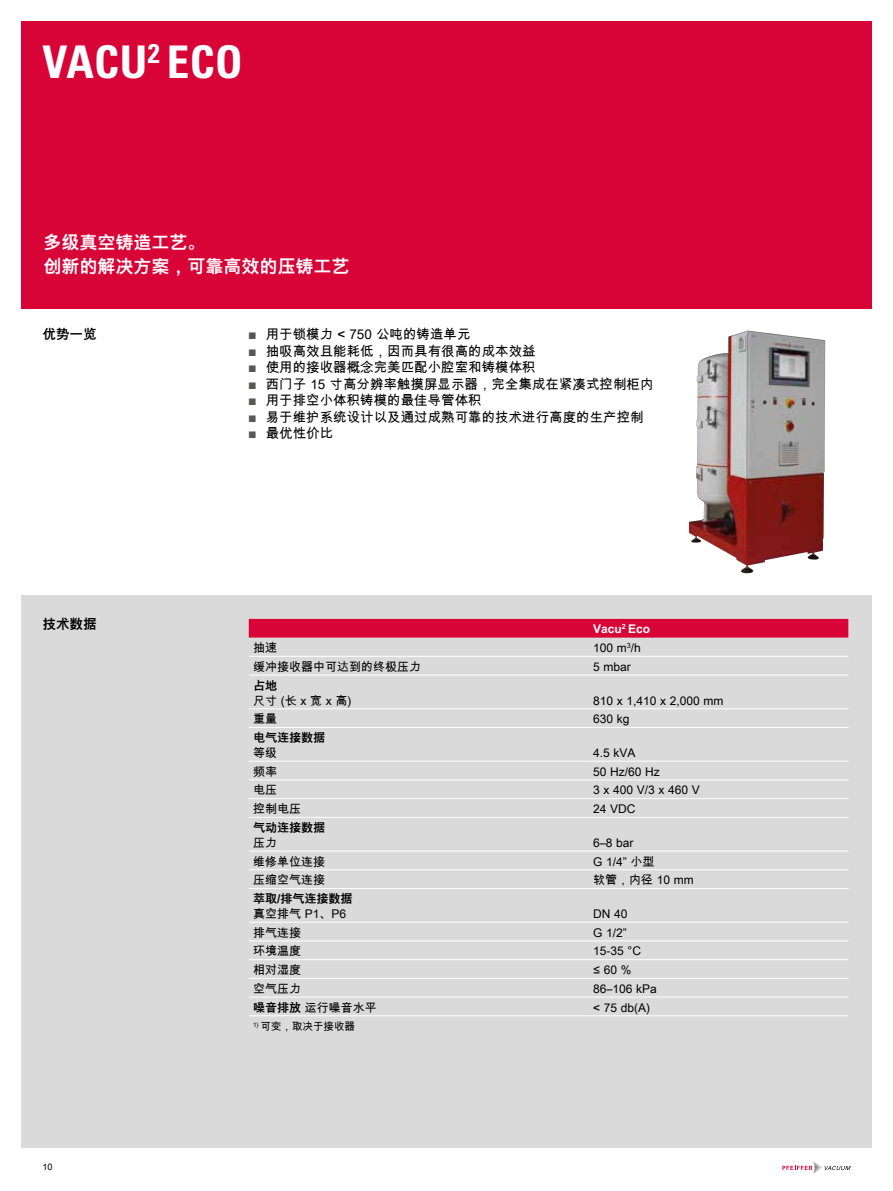
<style>
.page{position:relative;width:893px;height:1191px;background:#fff}
.page>*{position:absolute;margin:0;border:0;box-sizing:border-box;transform-origin:0 0}
.t1{font:700 condensed 45px "Univers";letter-spacing:.01em;color:#fff}
.t2{font:700 18px/24px "Arial Unicode MS";color:#fff}
.t3{font:13.5px "Arial Unicode MS";color:#000}
.t4{font:700 13.5px "Arial Unicode MS";color:#000}
.t5{font:12px "Arial Unicode MS";color:#000}
.t6{font:700 12px "Arial Unicode MS";color:#000}
.t7{font:700 12px "Arial Unicode MS";color:#fff}
.t8{font:10.5px "Arial Unicode MS";color:#000}
.t9{font:9px "Arial Unicode MS";color:#000}
.s1{color:#575756}
.s2{font-weight:700}
</style>
<div class="page">
<div style="left:21px;top:21px;width:851px;height:287px;background:#d80337"></div>
<img style="left:689px;top:331px;width:119px;height:242px">
<div style="left:21px;top:595px;width:851px;height:553px;background:#dadada"></div>
<svg style="left:782px;top:1161px;width:69px;height:12px"></svg>
<div style="left:249px;top:619px;width:599px;height:18px;background:#d80337"></div>
<hr style="left:249px;top:656px;width:340px;height:1px;background:#fff">
<hr style="left:589px;top:656px;width:259px;height:1px;background:#fff">
<hr style="left:249px;top:674px;width:340px;height:1px;background:#fff">
<hr style="left:589px;top:674px;width:259px;height:1px;background:#fff">
<hr style="left:589px;top:921px;width:259px;height:1px;background:#fff">
<hr style="left:589px;top:940px;width:259px;height:1px;background:#fff">
<hr style="left:589px;top:959px;width:259px;height:1px;background:#fff">
<hr style="left:589px;top:978px;width:259px;height:1px;background:#fff">
<hr style="left:589px;top:996px;width:259px;height:1px;background:#fff">
<hr style="left:589px;top:1015px;width:259px;height:1px;background:#fff">
<hr style="left:249px;top:708px;width:340px;height:1px;background:#fff">
<hr style="left:589px;top:708px;width:259px;height:1px;background:#fff">
<hr style="left:249px;top:940px;width:340px;height:1px;background:#fff">
<hr style="left:249px;top:959px;width:340px;height:1px;background:#fff">
<hr style="left:249px;top:978px;width:340px;height:1px;background:#fff">
<hr style="left:249px;top:996px;width:340px;height:1px;background:#fff">
<hr style="left:249px;top:1015px;width:340px;height:1px;background:#fff">
<hr style="left:249px;top:727px;width:340px;height:1px;background:#fff">
<hr style="left:589px;top:727px;width:259px;height:1px;background:#fff">
<hr style="left:249px;top:761px;width:340px;height:1px;background:#fff">
<hr style="left:589px;top:761px;width:259px;height:1px;background:#fff">
<hr style="left:249px;top:779px;width:340px;height:1px;background:#fff">
<hr style="left:589px;top:779px;width:259px;height:1px;background:#fff">
<hr style="left:249px;top:798px;width:340px;height:1px;background:#fff">
<hr style="left:589px;top:798px;width:259px;height:1px;background:#fff">
<hr style="left:249px;top:817px;width:340px;height:1px;background:#fff">
<hr style="left:589px;top:817px;width:259px;height:1px;background:#fff">
<hr style="left:249px;top:850px;width:340px;height:1px;background:#fff">
<hr style="left:589px;top:850px;width:259px;height:1px;background:#fff">
<hr style="left:249px;top:869px;width:340px;height:1px;background:#fff">
<hr style="left:589px;top:869px;width:259px;height:1px;background:#fff">
<hr style="left:249px;top:888px;width:340px;height:1px;background:#fff">
<hr style="left:589px;top:888px;width:259px;height:1px;background:#fff">
<hr style="left:249px;top:921px;width:340px;height:1px;background:#fff">
<h1 class="t1" style="left:43px;top:35px;width:202px">VACU<sup>2</sup> ECO</h1>
<h2 class="t2" style="left:43px;top:231px;width:308px">多级真空铸造工艺。<br>创新的解决方案，可靠高效的压铸工艺</h2>
<p class="t4" style="left:43px;top:325px;width:55px">优势一览</p>
<p class="t3" style="left:249px;top:325px;width:223px"><span class="s1">■</span> 用于锁模力 &lt; 750 公吨的铸造单元</p>
<p class="t3" style="left:249px;top:341px;width:289px"><span class="s1">■</span> 抽吸高效且能耗低，因而具有很高的成本效益</p>
<p class="t3" style="left:249px;top:358px;width:289px"><span class="s1">■</span> 使用的接收器概念完美匹配小腔室和铸模体积</p>
<p class="t3" style="left:249px;top:374px;width:406px"><span class="s1">■</span> 西门子 15 寸高分辨率触摸屏显示器，完全集成在紧凑式控制柜内</p>
<p class="t3" style="left:249px;top:391px;width:235px"><span class="s1">■</span> 用于排空小体积铸模的最佳导管体积</p>
<p class="t3" style="left:249px;top:407px;width:397px"><span class="s1">■</span> 易于维护系统设计以及通过成熟可靠的技术进行高度的生产控制</p>
<p class="t3" style="left:249px;top:424px;width:86px"><span class="s1">■</span> 最优性价比</p>
<p class="t4" style="left:43px;top:614px;width:55px">技术数据</p>
<p class="t7" style="left:593px;top:620px;width:58px">Vacu<sup>2</sup> Eco</p>
<p class="t5" style="left:253px;top:639px;width:25px">抽速</p>
<p class="t5" style="left:593px;top:639px;width:49px">100 m<sup>3</sup>/h</p>
<p class="t5" style="left:253px;top:658px;width:169px">缓冲接收器中可达到的终极压力</p>
<p class="t5" style="left:593px;top:658px;width:39px">5 mbar</p>
<p class="t6" style="left:253px;top:676px;width:25px">占地</p>
<p class="t5" style="left:253px;top:691px;width:100px">尺寸 (长 x 宽 x 高)</p>
<p class="t5" style="left:593px;top:691px;width:132px">810 x 1,410 x 2,000 mm</p>
<p class="t5" style="left:253px;top:710px;width:25px">重量</p>
<p class="t5" style="left:593px;top:710px;width:38px">630 kg</p>
<p class="t6" style="left:253px;top:729px;width:73px">电气连接数据</p>
<p class="t5" style="left:253px;top:744px;width:25px">等级</p>
<p class="t5" style="left:593px;top:744px;width:44px">4.5 kVA</p>
<p class="t5" style="left:253px;top:762px;width:25px">频率</p>
<p class="t5" style="left:593px;top:762px;width:68px">50 Hz/60 Hz</p>
<p class="t5" style="left:253px;top:781px;width:25px">电压</p>
<p class="t5" style="left:593px;top:781px;width:108px">3 x 400 V/3 x 460 V</p>
<p class="t5" style="left:253px;top:800px;width:49px">控制电压</p>
<p class="t5" style="left:593px;top:800px;width:44px">24 VDC</p>
<p class="t6" style="left:253px;top:818px;width:73px">气动连接数据</p>
<p class="t5" style="left:253px;top:834px;width:25px">压力</p>
<p class="t5" style="left:593px;top:834px;width:42px">6–8 bar</p>
<p class="t5" style="left:253px;top:852px;width:73px">维修单位连接</p>
<p class="t5" style="left:593px;top:852px;width:63px">G 1/4” 小型</p>
<p class="t5" style="left:253px;top:871px;width:73px">压缩空气连接</p>
<p class="t5" style="left:593px;top:871px;width:102px">软管，内径 10 mm</p>
<p class="t6" style="left:253px;top:890px;width:101px">萃取/排气连接数据</p>
<p class="t5" style="left:253px;top:905px;width:95px">真空排气 P1、P6</p>
<p class="t5" style="left:593px;top:905px;width:36px">DN 40</p>
<p class="t5" style="left:253px;top:923px;width:49px">排气连接</p>
<p class="t5" style="left:593px;top:923px;width:35px">G 1/2”</p>
<p class="t5" style="left:253px;top:942px;width:49px">环境温度</p>
<p class="t5" style="left:593px;top:942px;width:49px">15-35 °C</p>
<p class="t5" style="left:253px;top:961px;width:49px">相对湿度</p>
<p class="t5" style="left:593px;top:961px;width:40px">≤ 60 %</p>
<p class="t5" style="left:253px;top:980px;width:49px">空气压力</p>
<p class="t5" style="left:593px;top:980px;width:65px">86–106 kPa</p>
<p class="t5" style="left:253px;top:998px;width:125px"><span class="s2">噪音排放</span> 运行噪音水平</p>
<p class="t5" style="left:593px;top:998px;width:59px">&lt; 75 db(A)</p>
<p class="t8" style="left:253px;top:1019px;width:104px"><sup>1)</sup> 可变，取决于接收器</p>
<p class="t9" style="left:43px;top:1160px;width:12px">10</p>
</div>
